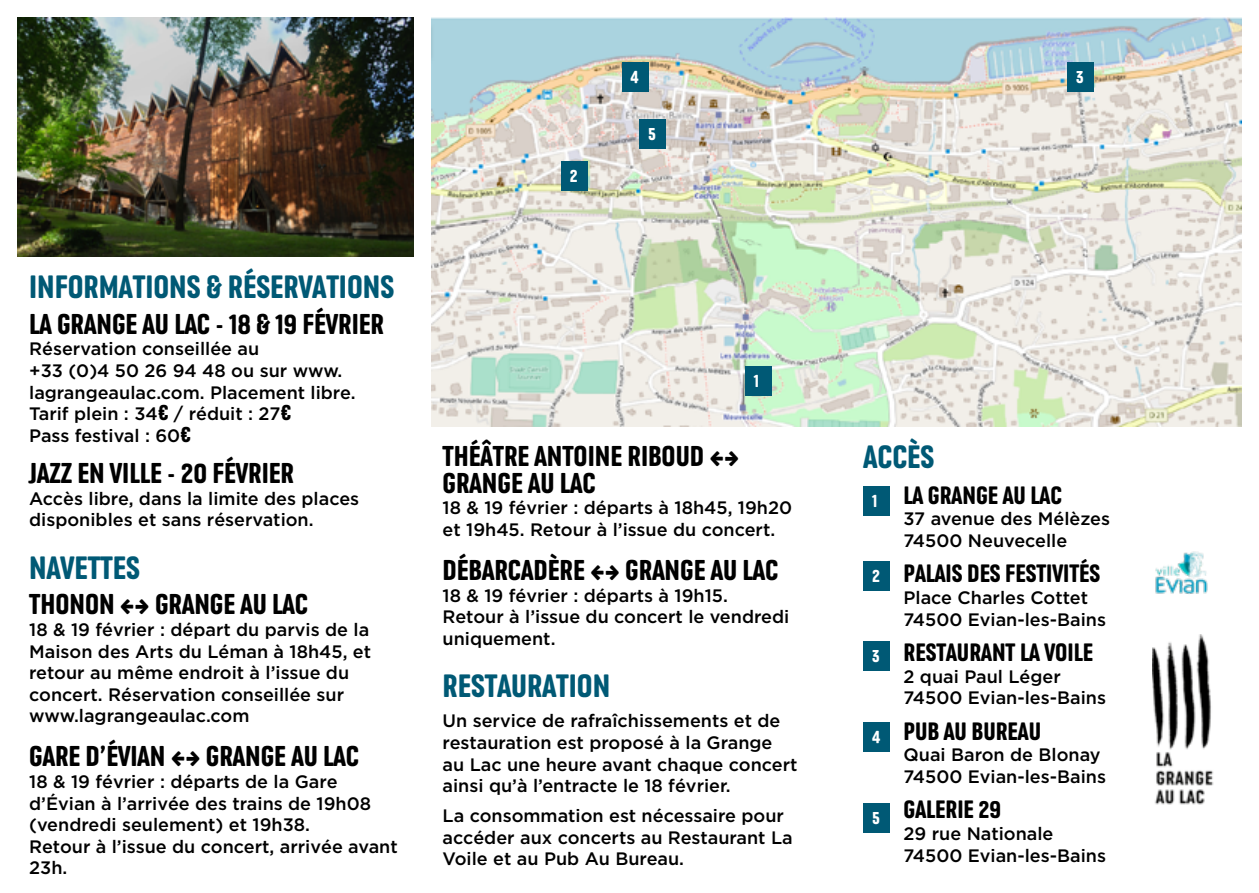
<style>
.page{position:relative;width:1259px;height:893px;background:#fff}
.page>*{position:absolute;margin:0;border:0;box-sizing:border-box;transform-origin:0 0}
.t1{font:27px "Chaumont";color:#005975}
.t2{font:24px/27px "Chaumont";color:#000}
.t3{font:21px "Chaumont";color:#000}
.t4{font:500 18px/21.6px "Gotham";color:#000}
.t5{font:15px "Chaumont";color:#fff}
.s1{font-family:"Chaumont";font-weight:400}
</style>
<div class="page">
<img style="left:431px;top:17px;width:811px;height:409px">
<div style="left:745px;top:366px;width:26px;height:29px;background:#005975"></div>
<div style="left:561px;top:162px;width:26px;height:29px;background:#005975"></div>
<div style="left:1067px;top:63px;width:26px;height:29px;background:#005975"></div>
<div style="left:622px;top:63px;width:26px;height:29px;background:#005975"></div>
<div style="left:639px;top:120px;width:26px;height:29px;background:#005975"></div>
<div style="left:863px;top:487px;width:26px;height:29px;background:#005975"></div>
<div style="left:863px;top:561px;width:26px;height:29px;background:#005975"></div>
<div style="left:863px;top:642px;width:26px;height:29px;background:#005975"></div>
<div style="left:863px;top:723px;width:26px;height:29px;background:#005975"></div>
<div style="left:863px;top:803px;width:26px;height:29px;background:#005975"></div>
<img style="left:17px;top:17px;width:396px;height:240px">
<img style="left:1155px;top:551px;width:53px;height:43px">
<img style="left:1152px;top:635px;width:62px;height:170px">
<h1 class="t1" style="left:29px;top:274px;width:366px">INFORMATIONS &amp; RÉSERVATIONS</h1>
<h2 class="t2" style="left:29px;top:312px;width:356px">LA GRANGE AU LAC - 18 &amp; 19 FÉVRIER</h2>
<p class="t4" style="left:29px;top:338px;width:328px">Réservation conseillée au<br>+33 (0)4 50 26 94 48 ou sur www. lagrangeaulac.com. Placement libre.<br>Tarif plein : 34<span class="s1">€</span> / réduit : 27<span class="s1">€<br></span>Pass festival : 60<span class="s1">€</span></p>
<h2 class="t2" style="left:29px;top:462px;width:266px">JAZZ EN VILLE - 20 FÉVRIER</h2>
<p class="t4" style="left:29px;top:487px;width:331px">Accès libre, dans la limite des places disponibles et sans réservation.</p>
<h1 class="t1" style="left:29px;top:554px;width:112px">NAVETTES</h1>
<h2 class="t2" style="left:29px;top:593px;width:280px">THONON &lt;&gt; GRANGE AU LAC</h2>
<p class="t4" style="left:29px;top:618px;width:343px">18 &amp; 19 février : départ du parvis de la Maison des Arts du Léman à 18h45, et retour au même endroit à l’issue du concert. Réservation conseillée sur www.lagrangeaulac.com</p>
<h2 class="t2" style="left:29px;top:745px;width:331px">GARE D’ÉVIAN &lt;&gt; GRANGE AU LAC</h2>
<p class="t4" style="left:29px;top:770px;width:370px">18 &amp; 19 février : départs de la Gare d’Évian à l’arrivée des trains de 19h08 (vendredi seulement) et 19h38.<br>Retour à l’issue du concert, arrivée avant<br>23h.</p>
<p class="t5" style="left:630px;top:70px;width:10px">4</p>
<p class="t5" style="left:1076px;top:70px;width:9px">3</p>
<p class="t5" style="left:570px;top:169px;width:9px">2</p>
<p class="t5" style="left:648px;top:127px;width:9px">5</p>
<p class="t5" style="left:753px;top:373px;width:7px">1</p>
<h2 class="t2" style="left:442px;top:444px;width:298px">THÉÂTRE ANTOINE RIBOUD &lt;&gt;<br>GRANGE AU LAC</h2>
<p class="t4" style="left:442px;top:497px;width:351px">18 &amp; 19 février : départs à 18h45, 19h20 et 19h45. Retour à l’issue du concert.</p>
<h2 class="t2" style="left:442px;top:559px;width:337px">DÉBARCADÈRE &lt;&gt; GRANGE AU LAC</h2>
<p class="t4" style="left:442px;top:584px;width:348px">18 &amp; 19 février : départs à 19h15.<br>Retour à l’issue du concert le vendredi uniquement.</p>
<h1 class="t1" style="left:442px;top:673px;width:169px">RESTAURATION</h1>
<p class="t4" style="left:442px;top:710px;width:356px">Un service de rafraîchissements et de restauration est proposé à la Grange au Lac une heure avant chaque concert ainsi qu’à l’entracte le 18 février.</p>
<p class="t4" style="left:442px;top:805px;width:352px">La consommation est nécessaire pour accéder aux concerts au Restaurant La<br>Voile et au Pub Au Bureau.</p>
<h1 class="t1" style="left:863px;top:444px;width:72px">ACCÈS</h1>
<p class="t5" style="left:872px;top:494px;width:7px">1</p>
<p class="t5" style="left:872px;top:568px;width:9px">2</p>
<p class="t5" style="left:872px;top:649px;width:9px">3</p>
<p class="t5" style="left:872px;top:730px;width:10px">4</p>
<p class="t5" style="left:872px;top:810px;width:9px">5</p>
<p class="t3" style="left:903px;top:485px;width:160px">LA GRANGE AU LAC</p>
<p class="t4" style="left:903px;top:508px;width:208px">37 avenue des Mélèzes<br>74500 Neuvecelle</p>
<p class="t3" style="left:903px;top:563px;width:198px">PALAIS DES FESTIVITÉS</p>
<p class="t4" style="left:903px;top:586px;width:204px">Place Charles Cottet<br>74500 Evian-les-Bains</p>
<p class="t3" style="left:903px;top:642px;width:191px">RESTAURANT LA VOILE</p>
<p class="t4" style="left:903px;top:665px;width:204px">2 quai Paul Léger<br>74500 Evian-les-Bains</p>
<p class="t3" style="left:903px;top:721px;width:139px">PUB AU BUREAU</p>
<p class="t4" style="left:903px;top:744px;width:204px">Quai Baron de Blonay<br>74500 Evian-les-Bains</p>
<p class="t3" style="left:903px;top:799px;width:99px">GALERIE 29</p>
<p class="t4" style="left:903px;top:822px;width:204px">29 rue Nationale<br>74500 Evian-les-Bains</p>
</div>
